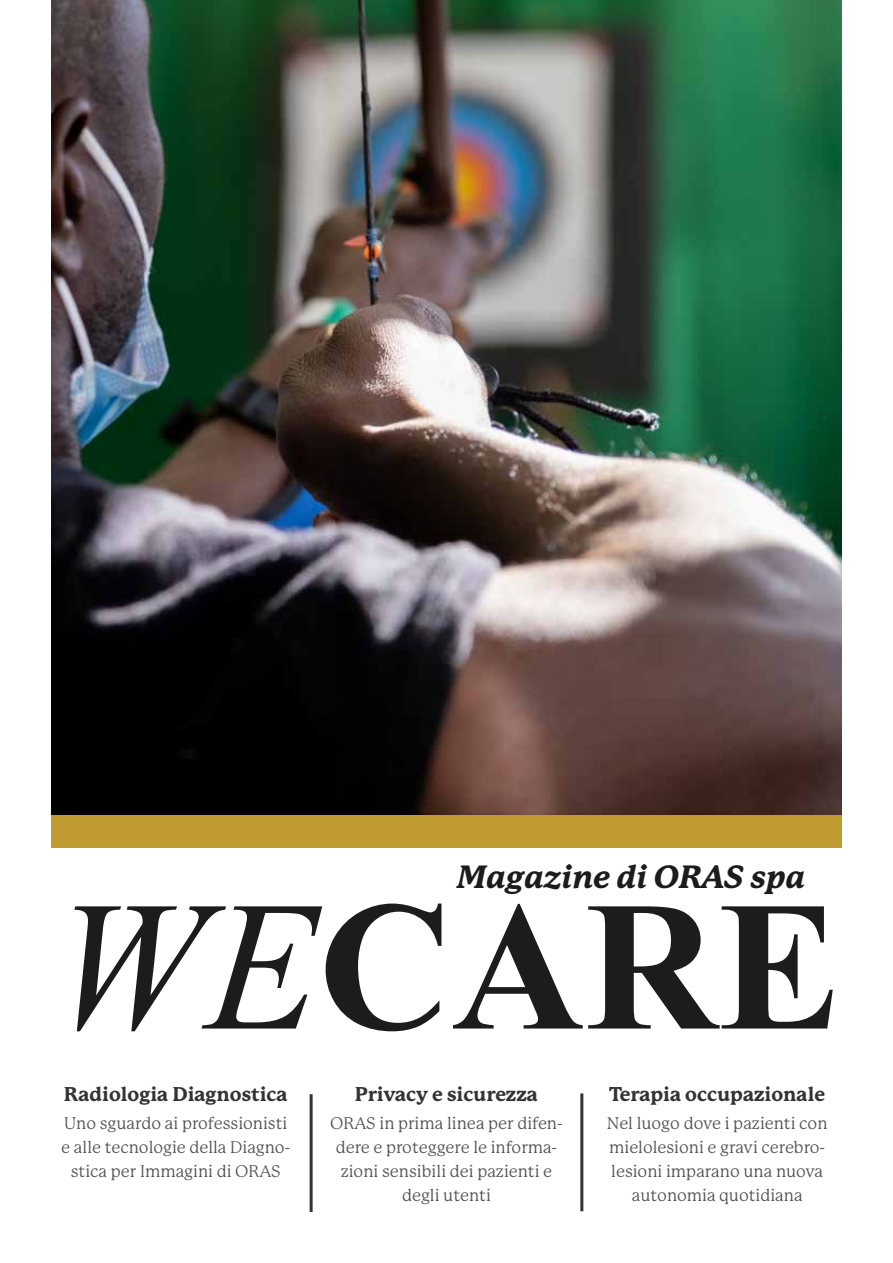
<style>
.page{position:relative;width:893px;height:1263px;background:#fff}
.page>*{position:absolute;margin:0;border:0;box-sizing:border-box;transform-origin:0 0}
.t1{font:700 184.5px "Times New Roman";color:#1c1c1c}
.t2{font:italic 800 31.5px "P22 Mackinac Pro";color:#1c1c1c}
.t3{font:800 19.5px "P22 Mackinac Pro";color:#333334}
.t4{font:16.5px/24px "P22 Mackinac Pro";color:#545456;text-align:center}
.s1{font-weight:400;font-style:italic}
</style>
<div class="page">
<img style="left:51px;top:0;width:791px;height:814px">
<div style="left:51px;top:814px;width:791px;height:33px;background:#be9a30"></div>
<hr style="left:310px;top:1094px;width:3px;height:118px;background:#333334">
<hr style="left:580px;top:1093px;width:3px;height:118px;background:#333334">
<h2 class="t2" style="left:457px;top:858px;width:350px">Magazine di ORAS spa</h2>
<h1 class="t1" style="left:52px;top:839px;width:791px"><span class="s1">WE</span>CARE</h1>
<p class="t3" style="left:64px;top:1083px;width:225px">Radiologia Diagnostica</p>
<p class="t4" style="left:61px;top:1111px;width:231px">Uno sguardo ai professionisti e alle tecnologie della Diagno&shy;stica per Immagini di ORAS</p>
<p class="t3" style="left:355px;top:1083px;width:185px">Privacy e sicurezza</p>
<p class="t4" style="left:330px;top:1111px;width:234px">ORAS in prima linea per difen&shy;dere e proteggere le informa&shy;zioni sensibili dei pazienti e degli utenti</p>
<p class="t3" style="left:609px;top:1083px;width:217px">Terapia occupazionale</p>
<p class="t4" style="left:607px;top:1111px;width:222px">Nel luogo dove i pazienti con mielolesioni e gravi cerebro&shy;lesioni imparano una nuova autonomia quotidiana</p>
</div>
